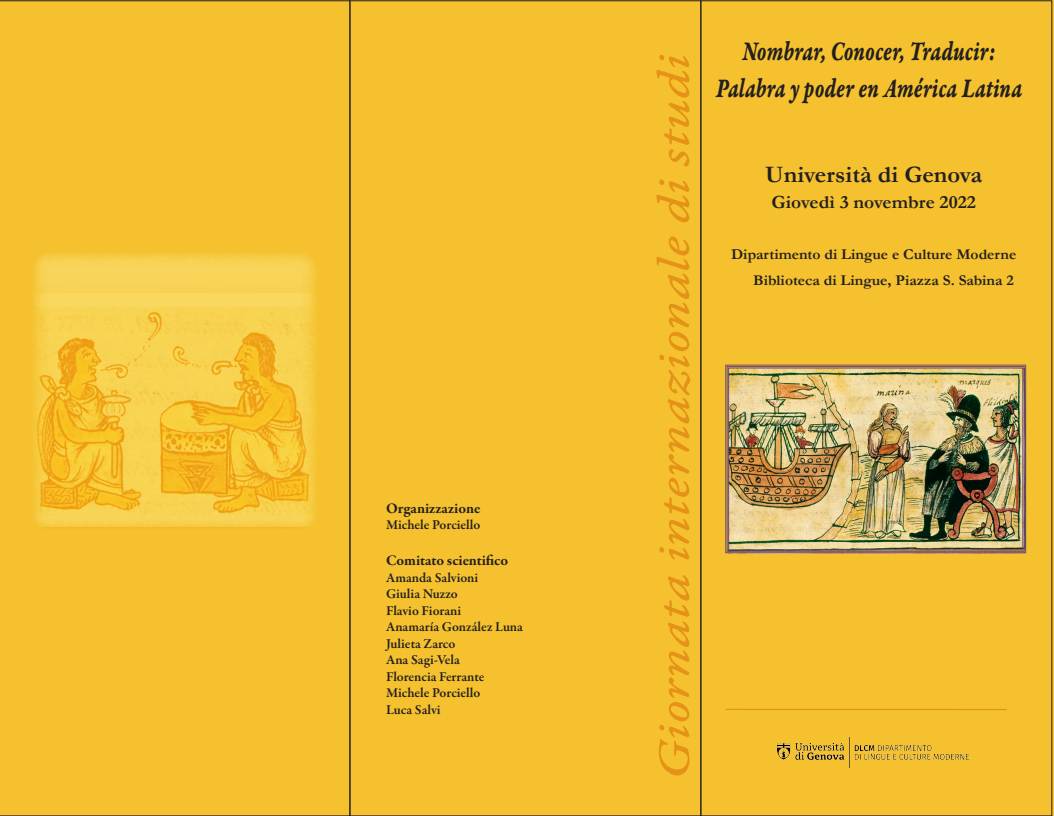
<style>
.page{position:relative;width:1054px;height:816px;background:#f5c12e}
.page>*{position:absolute;margin:0;border:0;box-sizing:border-box;transform-origin:0 0}
.t1{font:47.5px "Garamond Premr Pro It Capt";letter-spacing:.005em;color:#e49318;scale:1.21 1}
.t2{font:28.88px "Garamond Premr Pro Bd It Capt";color:#231f20;scale:.74 1}
.t3{font:700 23.75px "Garamond";color:#231f20}
.t4{font:700 18.75px "Garamond";color:#231f20}
.t5{font:700 15px "Garamond";color:#231f20}
.t6{font:700 15px "Garamond Premr Pro";color:#231f20}
.t7{font:600 13.75px "Garamond Premr Pro";color:#231f20}
</style>
<div class="page">
<svg style="left:0;top:1px;width:350px;height:815px"></svg>
<img style="left:725px;top:364px;width:301px;height:189px">
<div style="left:727px;top:366px;width:297px;height:185px;border:1px solid #6e4b73"></div>
<div style="left:728px;top:368px;width:295px;height:182px;border:1px solid #6e4b73"></div>
<img style="left:778px;top:737px;width:190px;height:30px">
<hr style="left:725px;top:708px;width:281px;height:2px;background:#e49318">
<div style="left:30px;top:251px;width:289px;height:281px;background:#fff;opacity:.75"></div>
<p class="t6" style="left:386px;top:498px;width:96px">Organizzazione</p>
<p class="t7" style="left:386px;top:516px;width:96px">Michele Porciello</p>
<p class="t6" style="left:386px;top:551px;width:124px">Comitato scientifico</p>
<p class="t7" style="left:386px;top:569px;width:94px">Amanda Salvioni</p>
<p class="t7" style="left:386px;top:585px;width:73px">Giulia Nuzzo</p>
<p class="t7" style="left:386px;top:602px;width:77px">Flavio Fiorani</p>
<p class="t7" style="left:386px;top:618px;width:138px">Anamaría González Luna</p>
<p class="t7" style="left:386px;top:635px;width:71px">Julieta Zarco</p>
<p class="t7" style="left:386px;top:651px;width:75px">Ana Sagi-Vela</p>
<p class="t7" style="left:386px;top:668px;width:100px">Florencia Ferrante</p>
<p class="t7" style="left:386px;top:684px;width:96px">Michele Porciello</p>
<p class="t7" style="left:386px;top:701px;width:56px">Luca Salvi</p>
<p class="t1" style="left:645px;top:780px;width:601px;rotate:-90deg">Giornata internazionale di studi</p>
<p class="t2" style="left:742px;top:34px;width:344px">Nombrar, Conocer, Traducir:</p>
<p class="t2" style="left:716px;top:70px;width:415px">Palabra y poder en América Latina</p>
<p class="t3" style="left:765px;top:160px;width:218px">Università di Genova</p>
<p class="t4" style="left:771px;top:190px;width:206px">Giovedì 3 novembre 2022</p>
<p class="t5" style="left:731px;top:245px;width:287px">Dipartimento di Lingue e Culture Moderne</p>
<p class="t5" style="left:753px;top:271px;width:262px">Biblioteca di Lingue, Piazza S. Sabina 2</p>
</div>
